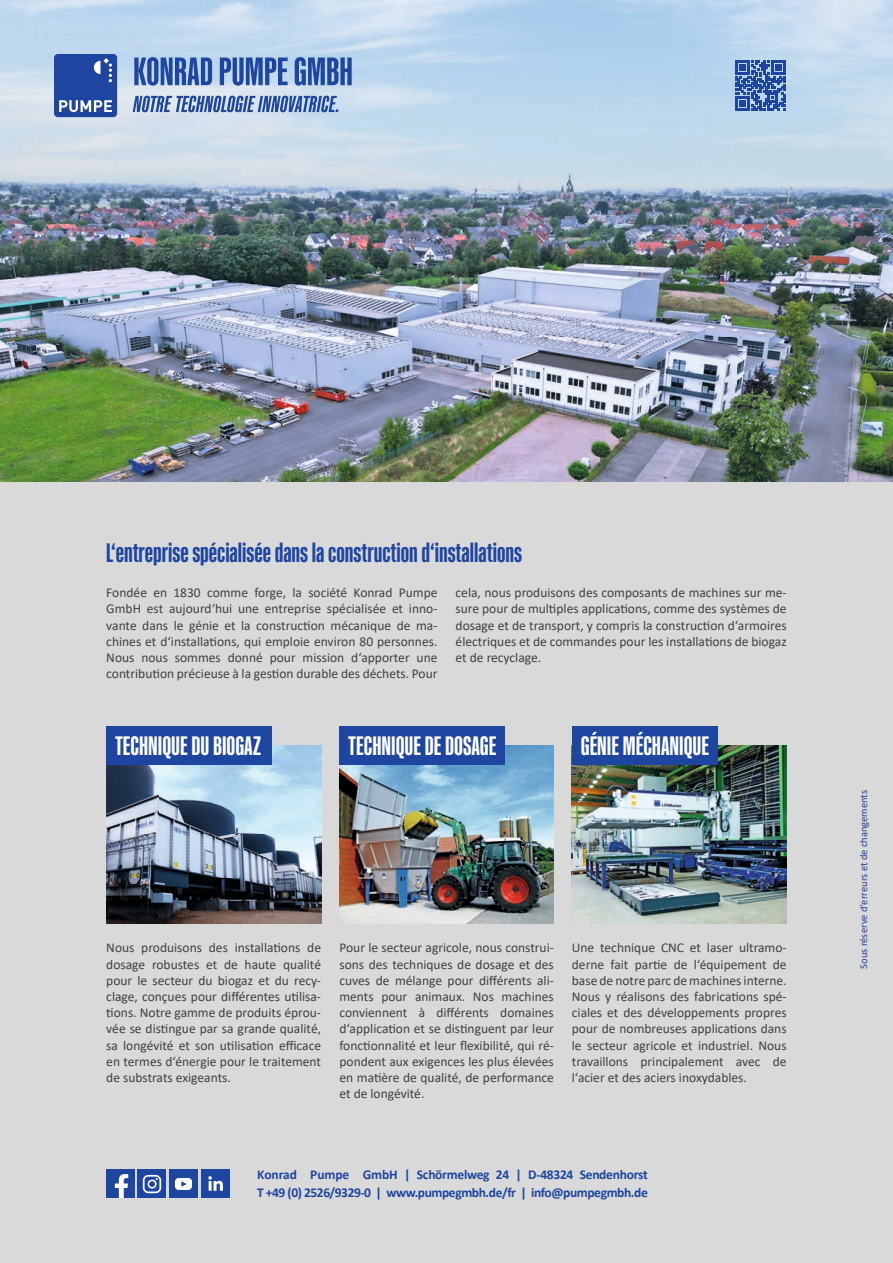
<style>
.page{position:relative;width:893px;height:1263px;background:#fff}
.page>*{position:absolute;margin:0;border:0;box-sizing:border-box;transform-origin:0 0}
.t1{font:700 27px "Kaneda Gothic";color:#1e45a0}
.t2{font:700 27px "Kaneda Gothic";color:#fff}
.t3{font:13.5px/16.2px "Calibri";color:#40403f;text-align:justify}
.t4{font:700 13.5px/18px "Calibri";letter-spacing:-.025em;color:#1e45a0}
.t5{font:10.5px "Calibri";color:#1e45a0}
</style>
<div class="page">
<img style="left:0;top:0;width:893px;height:482px">
<div style="left:0;top:482px;width:893px;height:781px;background:#d9d9d9"></div>
<img style="left:339px;top:745px;width:215px;height:178px">
<div style="left:339px;top:726px;width:166px;height:39px;background:#1e45a0"></div>
<img style="left:572px;top:745px;width:215px;height:178px">
<div style="left:572px;top:726px;width:146px;height:39px;background:#1e45a0"></div>
<img style="left:106px;top:745px;width:215px;height:178px">
<div style="left:106px;top:726px;width:166px;height:39px;background:#1e45a0"></div>
<div style="left:169px;top:1170px;width:29px;height:28px;background:#1e45a0"></div>
<svg style="left:175px;top:1178px;width:17px;height:12px"></svg>
<div style="left:138px;top:1170px;width:28px;height:28px;background:#1e45a0"></div>
<div style="left:106px;top:1170px;width:28px;height:28px;background:#1e45a0"></div>
<svg style="left:115px;top:1174px;width:13px;height:24px"></svg>
<div style="left:201px;top:1169px;width:29px;height:29px;background:#1e45a0"></div>
<svg style="left:208px;top:1176px;width:15px;height:15px"></svg>
<svg style="left:143px;top:1175px;width:18px;height:18px"></svg>
<div style="left:54px;top:54px;width:63px;height:63px;background:#1e45a0;border-radius:4px"></div>
<svg style="left:59px;top:100px;width:53px;height:12px"></svg>
<svg style="left:94px;top:58px;width:18px;height:24px"></svg>
<svg style="left:134px;top:57px;width:78px;height:29px;background:#597abb"></svg>
<svg style="left:220px;top:58px;width:68px;height:28px;background:#5f80bf"></svg>
<svg style="left:295px;top:57px;width:57px;height:29px;background:#5376ba"></svg>
<svg style="left:133px;top:96px;width:205px;height:16px;background:#6e89c2"></svg>
<svg style="left:736px;top:61px;width:50px;height:50px;background:#4a6eb5"></svg>
<h1 class="t1" style="left:106px;top:538px;width:417px">L‘entreprise spécialisée dans la construction d‘installations</h1>
<p class="t3" style="left:106px;top:584px;width:333px">Fondée en 1830 comme forge, la société Konrad Pumpe GmbH est aujourd‘hui une entreprise spécialisée et inno&shy;vante dans le génie et la construction mécanique de ma&shy;chines et d‘installations, qui emploie environ 80 personnes.<br>Nous nous sommes donné pour mission d‘apporter une contribution précieuse à la gestion durable des déchets. Pour</p>
<p class="t3" style="left:456px;top:584px;width:333px">cela, nous produisons des composants de machines sur me&shy;sure pour de multiples applications, comme des systèmes de dosage et de transport, y compris la construction d‘armoires électriques et de commandes pour les installations de biogaz et de recyclage.</p>
<h1 class="t2" style="left:115px;top:731px;width:147px">TECHNIQUE DU BIOGAZ</h1>
<h1 class="t2" style="left:348px;top:731px;width:150px">TECHNIQUE DE DOSAGE</h1>
<h1 class="t2" style="left:581px;top:731px;width:130px">GÉNIE MÉCHANIQUE</h1>
<p class="t3" style="left:106px;top:939px;width:216px">Nous produisons des installations de dosage robustes et de haute qualité pour le secteur du biogaz et du recy&shy;clage, conçues pour différentes utilisa&shy;tions. Notre gamme de produits éprou&shy;vée se distingue par sa grande qualité, sa longévité et son utilisation efficace en termes d‘énergie pour le traitement de substrats exigeants.</p>
<p class="t3" style="left:572px;top:939px;width:216px">Une technique CNC et laser ultramo&shy;derne fait partie de l‘équipement de base de notre parc de machines interne.<br>Nous y réalisons des fabrications spé&shy;ciales et des développements propres pour de nombreuses applications dans le secteur agricole et industriel. Nous travaillons principalement avec de l‘acier et des aciers inoxydables.</p>
<p class="t3" style="left:339px;top:939px;width:216px">Pour le secteur agricole, nous construi&shy;sons des techniques de dosage et des cuves de mélange pour différents ali&shy;ments pour animaux. Nos machines conviennent à différents domaines d‘application et se distinguent par leur fonctionnalité et leur flexibilité, qui ré&shy;pondent aux exigences les plus élevées en matière de qualité, de performance et de longévité.</p>
<p class="t4" style="left:257px;top:1165px;width:392px">Konrad Pumpe GmbH | Schörmelweg 24 | D-48324 Sendenhorst<br>T +49 (0) 2526 / 9329-0 | www.pumpegmbh.de/fr | info@pumpegmbh.de</p>
<p class="t5" style="left:856px;top:969px;width:180px;rotate:-90deg">Sous réserve d‘erreurs et de changements</p>
</div>
